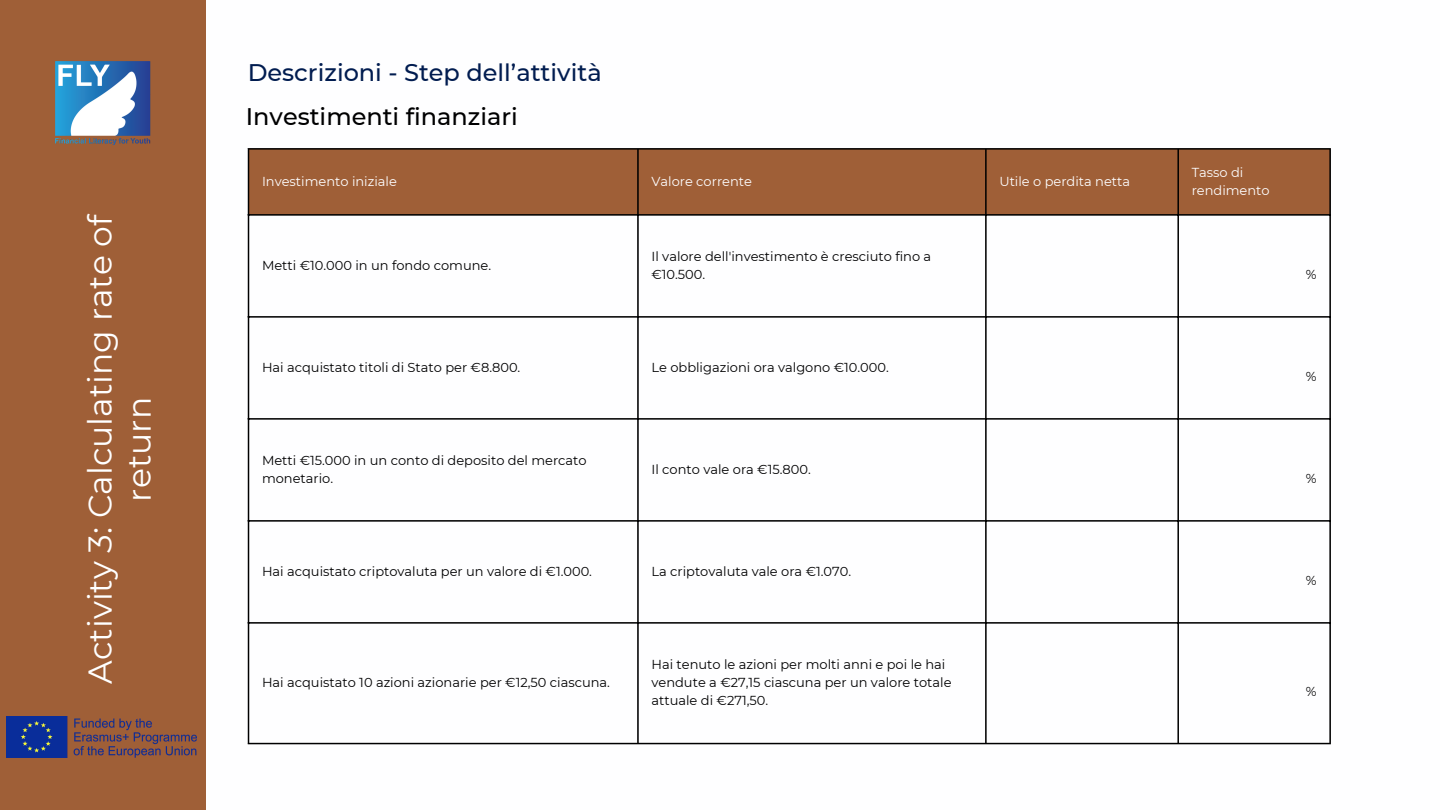
<style>
.page{position:relative;width:1440px;height:810px;background:#fff}
.page>*{position:absolute;margin:0;border:0;box-sizing:border-box;transform-origin:0 0}
.t1{font:33px/39px "Montserrat";color:#fff;text-align:center}
.t2{font:500 24px "Montserrat";color:#011c50}
.t3{font:500 24px "Montserrat";color:#000}
.t4{font:13px/18px "Montserrat";color:#000}
.t5{font:13px/18px "Montserrat";color:#fefeff}
</style>
<div class="page">
<div style="left:0;top:0;width:205px;height:810px;background:#9f5f37"></div>
<img style="left:55px;top:61px;width:96px;height:84px">
<img style="left:7px;top:716px;width:189px;height:42px">
<div style="left:249px;top:150px;width:1080px;height:64px;background:#9f5f37"></div>
<hr style="left:248px;top:150px;width:1px;height:593px;background:#000">
<hr style="left:637px;top:150px;width:2px;height:593px;background:#000">
<hr style="left:985px;top:150px;width:2px;height:593px;background:#000">
<hr style="left:1177px;top:150px;width:2px;height:593px;background:#000">
<hr style="left:1329px;top:150px;width:2px;height:593px;background:#000">
<hr style="left:248px;top:148px;width:1083px;height:2px;background:#000">
<hr style="left:248px;top:214px;width:1083px;height:2px;background:#000">
<hr style="left:248px;top:316px;width:1083px;height:2px;background:#000">
<hr style="left:248px;top:418px;width:1083px;height:2px;background:#000">
<hr style="left:248px;top:520px;width:1083px;height:2px;background:#000">
<hr style="left:248px;top:622px;width:1083px;height:2px;background:#000">
<hr style="left:248px;top:743px;width:1083px;height:1px;background:#000">
<p class="t1" style="left:80px;top:684px;width:472px;rotate:-90deg">Activity 3: Calculating rate of return</p>
<p class="t2" style="left:248px;top:58px;width:355px">Descrizioni - Step dell’attività</p>
<p class="t3" style="left:246px;top:102px;width:274px">Investimenti finanziari</p>
<p class="t5" style="left:262px;top:172px;width:136px">Investimento iniziale</p>
<p class="t5" style="left:651px;top:172px;width:102px">Valore corrente</p>
<p class="t5" style="left:999px;top:172px;width:132px">Utile o perdita netta</p>
<p class="t5" style="left:1192px;top:163px;width:80px">Tasso di rendimento</p>
<p class="t4" style="left:262px;top:256px;width:231px">Metti €10.000 in un fondo comune.</p>
<p class="t4" style="left:651px;top:247px;width:281px">Il valore dell'investimento è cresciuto fino a €10.500.</p>
<p class="t4" style="left:262px;top:358px;width:260px">Hai acquistato titoli di Stato per €8.800.</p>
<p class="t4" style="left:651px;top:358px;width:239px">Le obbligazioni ora valgono €10.000.</p>
<p class="t4" style="left:262px;top:451px;width:326px">Metti €15.000 in un conto di deposito del mercato monetario.</p>
<p class="t4" style="left:651px;top:460px;width:161px">Il conto vale ora €15.800.</p>
<p class="t4" style="left:262px;top:562px;width:332px">Hai acquistato criptovaluta per un valore di €1.000.</p>
<p class="t4" style="left:651px;top:562px;width:201px">La criptovaluta vale ora €1.070.</p>
<p class="t4" style="left:262px;top:673px;width:350px">Hai acquistato 10 azioni azionarie per €12,50 ciascuna.</p>
<p class="t4" style="left:651px;top:655px;width:302px">Hai tenuto le azioni per molti anni e poi le hai vendute a €27,15 ciascuna per un valore totale attuale di €271,50.</p>
<p class="t4" style="left:1306px;top:265px;width:12px">%</p>
<p class="t4" style="left:1306px;top:367px;width:12px">%</p>
<p class="t4" style="left:1306px;top:469px;width:12px">%</p>
<p class="t4" style="left:1306px;top:571px;width:12px">%</p>
<p class="t4" style="left:1306px;top:682px;width:12px">%</p>
</div>
